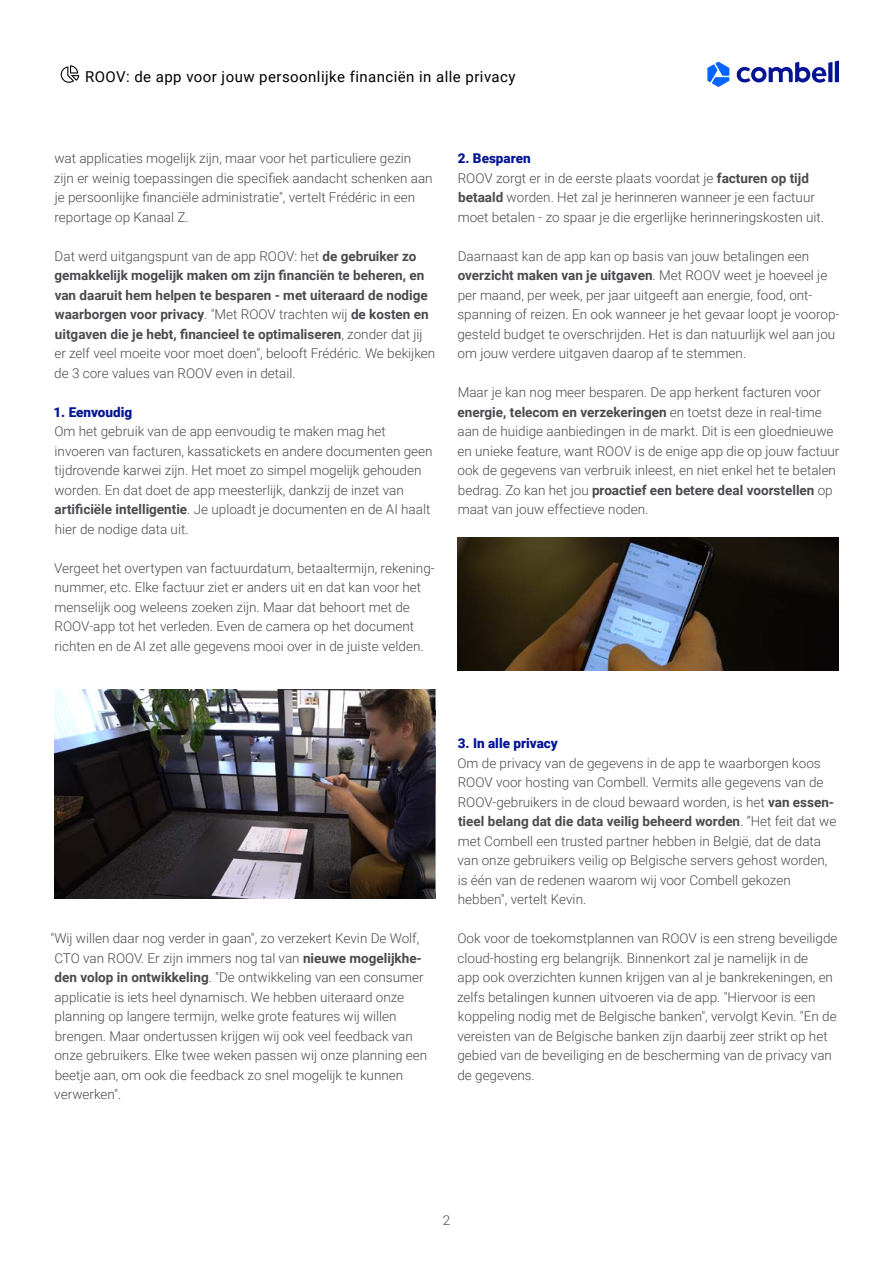
<style>
.page{position:relative;width:893px;height:1263px;background:#fff}
.page>*{position:absolute;margin:0;border:0;box-sizing:border-box;transform-origin:0 0}
.t1{font:15px "Roboto";letter-spacing:.03em;color:#000}
.t2{font:300 13.5px/19.5px "Roboto";color:#4b4b4f}
.t3{font:700 13.5px/19.5px "Roboto";color:#4b4b4f}
.t4{font:900 13.5px "Roboto";color:#051594}
.s1{font-weight:300}
.s2{font-weight:700}
.s3{font-weight:900;color:#051594}
</style>
<div class="page">
<svg style="left:737px;top:61px;width:102px;height:22px"></svg>
<svg style="left:707px;top:62px;width:22px;height:25px"></svg>
<svg style="left:61px;top:65px;width:18px;height:18px"></svg>
<img style="left:54px;top:690px;width:382px;height:209px">
<img style="left:457px;top:538px;width:382px;height:132px">
<p class="t1" style="left:85px;top:66px;width:432px">ROOV: de app voor jouw persoonlijke financiën in alle privacy</p>
<p class="t2" style="left:54px;top:148px;width:380px">wat applicaties mogelijk zijn, maar voor het particuliere gezin zijn er weinig toepassingen die specifiek aandacht schenken aan je persoonlijke financiële administratie", vertelt Frédéric in een reportage op Kanaal Z.</p>
<p class="t3" style="left:54px;top:246px;width:382px"><span class="s1">Dat werd uitgangspunt van de app ROOV: het</span> de gebruiker zo gemakkelijk mogelijk maken om zijn financiën te beheren, en van daaruit hem helpen te besparen - met uiteraard de nodige waarborgen voor privacy<span class="s1">. "Met ROOV trachten wij</span> de kosten en uitgaven die je hebt, financieel te optimaliseren<span class="s1">, zonder dat jij er zelf veel moeite voor moet doen", belooft Frédéric. We bekijken de 3 core values van ROOV even in detail.</span></p>
<p class="t4" style="left:53px;top:402px;width:80px">1. Eenvoudig</p>
<p class="t2" style="left:54px;top:421px;width:380px">Om het gebruik van de app eenvoudig te maken mag het invoeren van facturen, kassatickets en andere documenten geen tijdrovende karwei zijn. Het moet zo simpel mogelijk gehouden worden. En dat doet de app meesterlijk, dankzij de inzet van <span class="s2">artificiële intelligentie</span>. Je uploadt je documenten en de AI haalt hier de nodige data uit.</p>
<p class="t2" style="left:54px;top:558px;width:382px">Vergeet het overtypen van factuurdatum, betaaltermijn, rekening&shy;nummer, etc. Elke factuur ziet er anders uit en dat kan voor het menselijk oog weleens zoeken zijn. Maar dat behoort met de ROOV-app tot het verleden. Even de camera op het document richten en de AI zet alle gegevens mooi over in de juiste velden.</p>
<p class="t2" style="left:458px;top:148px;width:368px"><span class="s3">2. Besparen<br></span>ROOV zorgt er in de eerste plaats voordat je <span class="s2">facturen op tijd betaald</span> worden. Het zal je herinneren wanneer je een factuur moet betalen - zo spaar je die ergerlijke herinneringskosten uit.</p>
<p class="t2" style="left:457px;top:245px;width:383px">Daarnaast kan de app kan op basis van jouw betalingen een <span class="s2">overzicht maken van je uitgaven</span>. Met ROOV weet je hoeveel je per maand, per week, per jaar uitgeeft aan energie, food, ont&shy;spanning of reizen. En ook wanneer je het gevaar loopt je voorop&shy;gesteld budget te overschrijden. Het is dan natuurlijk wel aan jou om jouw verdere uitgaven daarop af te stemmen.</p>
<p class="t2" style="left:457px;top:382px;width:383px">Maar je kan nog meer besparen. De app herkent facturen voor <span class="s2">energie, telecom en verzekeringen</span> en toetst deze in real-time aan de huidige aanbiedingen in de markt. Dit is een gloednieuwe en unieke feature, want ROOV is de enige app die op jouw factuur ook de gegevens van verbruik inleest, en niet enkel het te betalen bedrag. Zo kan het jou <span class="s2">proactief een betere deal voorstellen</span> op maat van jouw effectieve noden.</p>
<p class="t2" style="left:51px;top:928px;width:378px">"Wij willen daar nog verder in gaan", zo verzekert Kevin De Wolf, CTO van ROOV. Er zijn immers nog tal van <span class="s2">nieuwe mogelijkhe&shy;den volop in ontwikkeling</span>. "De ontwikkeling van een consumer applicatie is iets heel dynamisch. We hebben uiteraard onze planning op langere termijn, welke grote features wij willen brengen. Maar ondertussen krijgen wij ook veel feedback van onze gebruikers. Elke twee weken passen wij onze planning een beetje aan, om ook die feedback zo snel mogelijk te kunnen verwerken".</p>
<p class="t4" style="left:458px;top:734px;width:102px">3. In alle privacy</p>
<p class="t2" style="left:457px;top:752px;width:380px">Om de privacy van de gegevens in de app te waarborgen koos ROOV voor hosting van Combell. Vermits alle gegevens van de ROOV-gebruikers in de cloud bewaard worden, is het <span class="s2">van essen&shy;tieel belang dat die data veilig beheerd worden</span>. “Het feit dat we met Combell een trusted partner hebben in België, dat de data van onze gebruikers veilig op Belgische servers gehost worden, is één van de redenen waarom wij voor Combell gekozen hebben", vertelt Kevin.</p>
<p class="t2" style="left:457px;top:928px;width:382px">Ook voor de toekomstplannen van ROOV is een streng beveiligde cloud-hosting erg belangrijk. Binnenkort zal je namelijk in de<br>app ook overzichten kunnen krijgen van al je bankrekeningen, en zelfs betalingen kunnen uitvoeren via de app. "Hiervoor is een koppeling nodig met de Belgische banken", vervolgt Kevin. "En de vereisten van de Belgische banken zijn daarbij zeer strikt op het gebied van de beveiliging en de bescherming van de privacy van de gegevens.</p>
<p class="t2" style="left:443px;top:1209px;width:9px">2</p>
</div>
